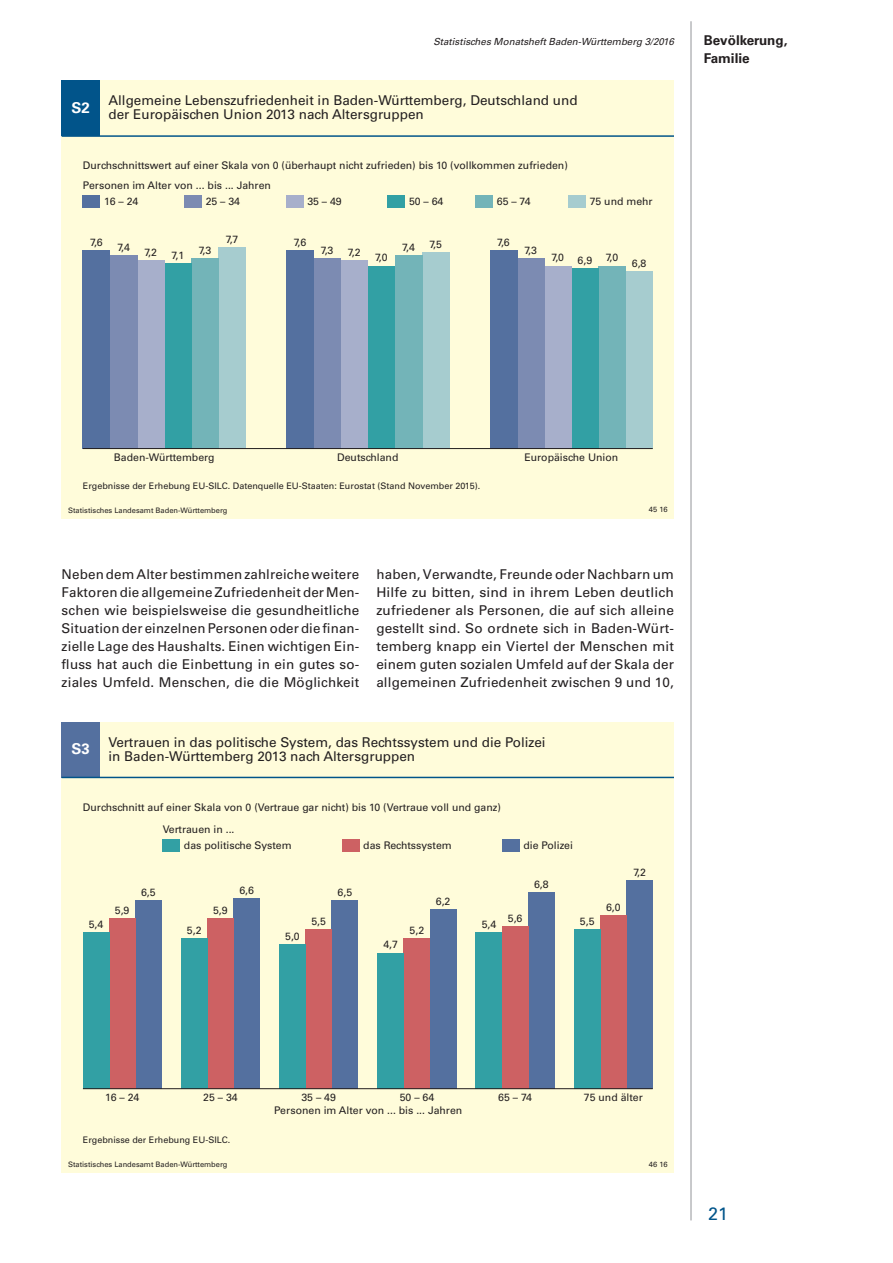
<style>
.page{position:relative;width:893px;height:1263px;background:#fff}
.page>*{position:absolute;margin:0;border:0;box-sizing:border-box;transform-origin:0 0}
.t1{font:18px "Univers";color:#01548a}
.t2{font:700 15px "Univers";color:#fff}
.t3{font:13.5px/18px "Univers";color:#231f20;text-align:justify}
.t4{font:700 13.5px/18px "Univers";color:#231f20}
.t5{font:10.5px/15.6px "Univers";color:#231f20}
.t6{font:italic 9.75px "Univers";color:#231f20}
.t7{font:9px "Univers";color:#231f20}
.t8{font:7.5px "Univers";color:#231f20}
</style>
<div class="page">
<hr style="left:691px;top:21px;width:1px;height:1199px;background:#939598">
<div style="left:62px;top:722px;width:612px;height:451px;background:#fffcda"></div>
<div style="left:62px;top:722px;width:38px;height:55px;background:#54709f"></div>
<div style="left:135px;top:901px;width:27px;height:188px;background:#54709f"></div>
<div style="left:234px;top:898px;width:26px;height:191px;background:#54709f"></div>
<div style="left:332px;top:901px;width:26px;height:188px;background:#54709f"></div>
<div style="left:430px;top:909px;width:26px;height:180px;background:#54709f"></div>
<div style="left:528px;top:892px;width:26px;height:197px;background:#54709f"></div>
<div style="left:626px;top:880px;width:27px;height:209px;background:#54709f"></div>
<div style="left:109px;top:918px;width:26px;height:171px;background:#cd6163"></div>
<div style="left:207px;top:918px;width:27px;height:171px;background:#cd6163"></div>
<div style="left:306px;top:929px;width:26px;height:160px;background:#cd6163"></div>
<div style="left:404px;top:938px;width:26px;height:151px;background:#cd6163"></div>
<div style="left:502px;top:927px;width:26px;height:162px;background:#cd6163"></div>
<div style="left:600px;top:915px;width:26px;height:174px;background:#cd6163"></div>
<div style="left:83px;top:932px;width:26px;height:157px;background:#32a0a4"></div>
<div style="left:181px;top:938px;width:26px;height:151px;background:#32a0a4"></div>
<div style="left:279px;top:944px;width:27px;height:145px;background:#32a0a4"></div>
<div style="left:378px;top:953px;width:26px;height:136px;background:#32a0a4"></div>
<div style="left:476px;top:932px;width:26px;height:157px;background:#32a0a4"></div>
<div style="left:574px;top:929px;width:26px;height:160px;background:#32a0a4"></div>
<hr style="left:83px;top:1088px;width:570px;height:1px;background:#231f20">
<hr style="left:62px;top:777px;width:612px;height:1px;background:#01548a">
<div style="left:502px;top:839px;width:17px;height:13px;background:#54709f"></div>
<div style="left:342px;top:839px;width:17px;height:13px;background:#cd6163"></div>
<div style="left:163px;top:839px;width:17px;height:13px;background:#32a0a4"></div>
<div style="left:62px;top:81px;width:612px;height:438px;background:#fffcda"></div>
<div style="left:62px;top:81px;width:38px;height:55px;background:#01548a"></div>
<div style="left:219px;top:247px;width:27px;height:202px;background:#a6cccf"></div>
<div style="left:422px;top:253px;width:27px;height:196px;background:#a6cccf"></div>
<div style="left:626px;top:271px;width:27px;height:178px;background:#a6cccf"></div>
<div style="left:191px;top:258px;width:28px;height:191px;background:#73b4b8"></div>
<div style="left:395px;top:255px;width:27px;height:194px;background:#73b4b8"></div>
<div style="left:598px;top:266px;width:28px;height:183px;background:#73b4b8"></div>
<div style="left:164px;top:263px;width:27px;height:186px;background:#32a0a4"></div>
<div style="left:368px;top:266px;width:27px;height:183px;background:#32a0a4"></div>
<div style="left:571px;top:268px;width:27px;height:181px;background:#32a0a4"></div>
<div style="left:137px;top:260px;width:27px;height:189px;background:#a7afcb"></div>
<div style="left:341px;top:260px;width:27px;height:189px;background:#a7afcb"></div>
<div style="left:544px;top:266px;width:27px;height:183px;background:#a7afcb"></div>
<div style="left:110px;top:255px;width:27px;height:194px;background:#7c8bb2"></div>
<div style="left:314px;top:258px;width:27px;height:191px;background:#7c8bb2"></div>
<div style="left:517px;top:258px;width:27px;height:191px;background:#7c8bb2"></div>
<div style="left:83px;top:250px;width:27px;height:199px;background:#54709f"></div>
<div style="left:286px;top:250px;width:28px;height:199px;background:#54709f"></div>
<div style="left:490px;top:250px;width:27px;height:199px;background:#54709f"></div>
<hr style="left:83px;top:448px;width:570px;height:1px;background:#231f20">
<hr style="left:62px;top:135px;width:612px;height:2px;background:#01548a">
<div style="left:476px;top:195px;width:17px;height:13px;background:#73b4b8"></div>
<div style="left:286px;top:195px;width:17px;height:13px;background:#a7afcb"></div>
<div style="left:388px;top:195px;width:17px;height:13px;background:#32a0a4"></div>
<div style="left:568px;top:195px;width:17px;height:13px;background:#a6cccf"></div>
<div style="left:83px;top:195px;width:17px;height:13px;background:#54709f"></div>
<div style="left:184px;top:195px;width:17px;height:13px;background:#7c8bb2"></div>
<p class="t2" style="left:72px;top:99px;width:20px">S2</p>
<p class="t6" style="left:433px;top:35px;width:242px">Statistisches Monatsheft Baden-Württemberg 3/2016</p>
<p class="t4" style="left:704px;top:31px;width:85px">Bevölkerung,<br>Familie</p>
<p class="t3" style="left:108px;top:93px;width:471px;line-height:14.2px">Allgemeine Lebenszufriedenheit in Baden-Württemberg, Deutschland und der Europäischen Union 2013 nach Altersgruppen</p>
<p class="t5" style="left:83px;top:158px;width:486px">Durchschnittswert auf einer Skala von 0 (überhaupt nicht zufrieden) bis 10 (vollkommen zufrieden)</p>
<p class="t5" style="left:83px;top:177px;width:190px">Personen im Alter von ... bis ... Jahren</p>
<p class="t5" style="left:104px;top:193px;width:36px">16 – 24</p>
<p class="t5" style="left:206px;top:193px;width:36px">25 – 34</p>
<p class="t5" style="left:307px;top:193px;width:36px">35 – 49</p>
<p class="t5" style="left:409px;top:193px;width:36px">50 – 64</p>
<p class="t5" style="left:497px;top:193px;width:35px">65 – 74</p>
<p class="t5" style="left:590px;top:193px;width:65px">75 und mehr</p>
<p class="t5" style="left:226px;top:232px;width:14px">7,7</p>
<p class="t5" style="left:90px;top:234px;width:14px">7,6</p>
<p class="t5" style="left:294px;top:234px;width:14px">7,6</p>
<p class="t5" style="left:117px;top:239px;width:14px">7,4</p>
<p class="t5" style="left:199px;top:242px;width:14px">7,3</p>
<p class="t5" style="left:144px;top:245px;width:14px">7,2</p>
<p class="t5" style="left:172px;top:247px;width:14px">7,1</p>
<p class="t5" style="left:321px;top:242px;width:14px">7,3</p>
<p class="t5" style="left:348px;top:245px;width:14px">7,2</p>
<p class="t5" style="left:375px;top:250px;width:14px">7,0</p>
<p class="t5" style="left:402px;top:239px;width:14px">7,4</p>
<p class="t5" style="left:429px;top:237px;width:14px">7,5</p>
<p class="t5" style="left:497px;top:234px;width:14px">7,6</p>
<p class="t5" style="left:524px;top:242px;width:14px">7,3</p>
<p class="t5" style="left:551px;top:250px;width:14px">7,0</p>
<p class="t5" style="left:578px;top:253px;width:16px">6,9</p>
<p class="t5" style="left:606px;top:250px;width:14px">7,0</p>
<p class="t5" style="left:632px;top:255px;width:16px">6,8</p>
<p class="t5" style="left:114px;top:450px;width:102px">Baden-Württemberg</p>
<p class="t5" style="left:337px;top:450px;width:63px">Deutschland</p>
<p class="t5" style="left:524px;top:450px;width:95px">Europäische Union</p>
<p class="t7" style="left:83px;top:480px;width:399px">Ergebnisse der Erhebung EU-SILC. Datenquelle EU-Staaten: Eurostat (Stand November 2015).</p>
<p class="t8" style="left:68px;top:505px;width:161px">Statistisches Landesamt Baden-Württemberg</p>
<p class="t8" style="left:649px;top:505px;width:20px">45 16</p>
<p class="t3" style="left:62px;top:565px;width:299px">Neben dem Alter bestimmen zahlreiche weitere Faktoren die allgemeine Zufriedenheit der Men&shy;schen wie beispielsweise die gesundheitliche Situation der einzelnen Personen oder die finan&shy;zielle Lage des Haushalts. Einen wichtigen Ein&shy;fluss hat auch die Einbettung in ein gutes so&shy;ziales Umfeld. Menschen, die die Möglichkeit</p>
<p class="t3" style="left:376px;top:565px;width:299px">haben, Verwandte, Freunde oder Nachbarn um Hilfe zu bitten, sind in ihrem Leben deutlich zufriedener als Personen, die auf sich alleine gestellt sind. So ordnete sich in Baden-Würt&shy;temberg knapp ein Viertel der Menschen mit einem guten sozialen Umfeld auf der Skala der allgemeinen Zufriedenheit zwischen 9 und 10,</p>
<p class="t2" style="left:72px;top:740px;width:20px">S3</p>
<p class="t3" style="left:108px;top:735px;width:439px;line-height:14.2px">Vertrauen in das politische System, das Rechtssystem und die Polizei in Baden-Württemberg 2013 nach Altersgruppen</p>
<p class="t5" style="left:83px;top:799px;width:419px">Durchschnitt auf einer Skala von 0 (Vertraue gar nicht) bis 10 (Vertraue voll und ganz)</p>
<p class="t5" style="left:184px;top:822px;width:109px;text-indent:-21px">Vertrauen in ...<br>das politische System</p>
<p class="t5" style="left:89px;top:917px;width:16px">5,4</p>
<p class="t5" style="left:115px;top:902px;width:16px">5,9</p>
<p class="t5" style="left:141px;top:885px;width:16px">6,5</p>
<p class="t5" style="left:187px;top:922px;width:16px">5,2</p>
<p class="t5" style="left:213px;top:902px;width:16px">5,9</p>
<p class="t5" style="left:239px;top:882px;width:16px">6,6</p>
<p class="t5" style="left:285px;top:928px;width:16px">5,0</p>
<p class="t5" style="left:311px;top:914px;width:16px">5,5</p>
<p class="t5" style="left:338px;top:885px;width:16px">6,5</p>
<p class="t5" style="left:363px;top:837px;width:90px">das Rechtssystem</p>
<p class="t5" style="left:523px;top:837px;width:51px">die Polizei</p>
<p class="t5" style="left:383px;top:937px;width:16px">4,7</p>
<p class="t5" style="left:410px;top:922px;width:16px">5,2</p>
<p class="t5" style="left:436px;top:893px;width:16px">6,2</p>
<p class="t5" style="left:482px;top:917px;width:16px">5,4</p>
<p class="t5" style="left:508px;top:911px;width:16px">5,6</p>
<p class="t5" style="left:534px;top:876px;width:16px">6,8</p>
<p class="t5" style="left:580px;top:914px;width:16px">5,5</p>
<p class="t5" style="left:606px;top:899px;width:16px">6,0</p>
<p class="t5" style="left:633px;top:865px;width:14px">7,2</p>
<p class="t5" style="left:105px;top:1090px;width:36px">16 – 24</p>
<p class="t5" style="left:203px;top:1090px;width:36px">25 – 34</p>
<p class="t5" style="left:301px;top:1090px;width:36px">35 – 49</p>
<p class="t5" style="left:400px;top:1090px;width:36px">50 – 64</p>
<p class="t5" style="left:498px;top:1090px;width:35px">65 – 74</p>
<p class="t5" style="left:584px;top:1090px;width:60px">75 und älter</p>
<p class="t5" style="left:274px;top:1103px;width:190px">Personen im Alter von ... bis ... Jahren</p>
<p class="t7" style="left:83px;top:1135px;width:149px">Ergebnisse der Erhebung EU-SILC.</p>
<p class="t8" style="left:68px;top:1159px;width:161px">Statistisches Landesamt Baden-Württemberg</p>
<p class="t8" style="left:649px;top:1159px;width:20px">46 16</p>
<h1 class="t1" style="left:708px;top:1203px;width:22px">21</h1>
</div>
